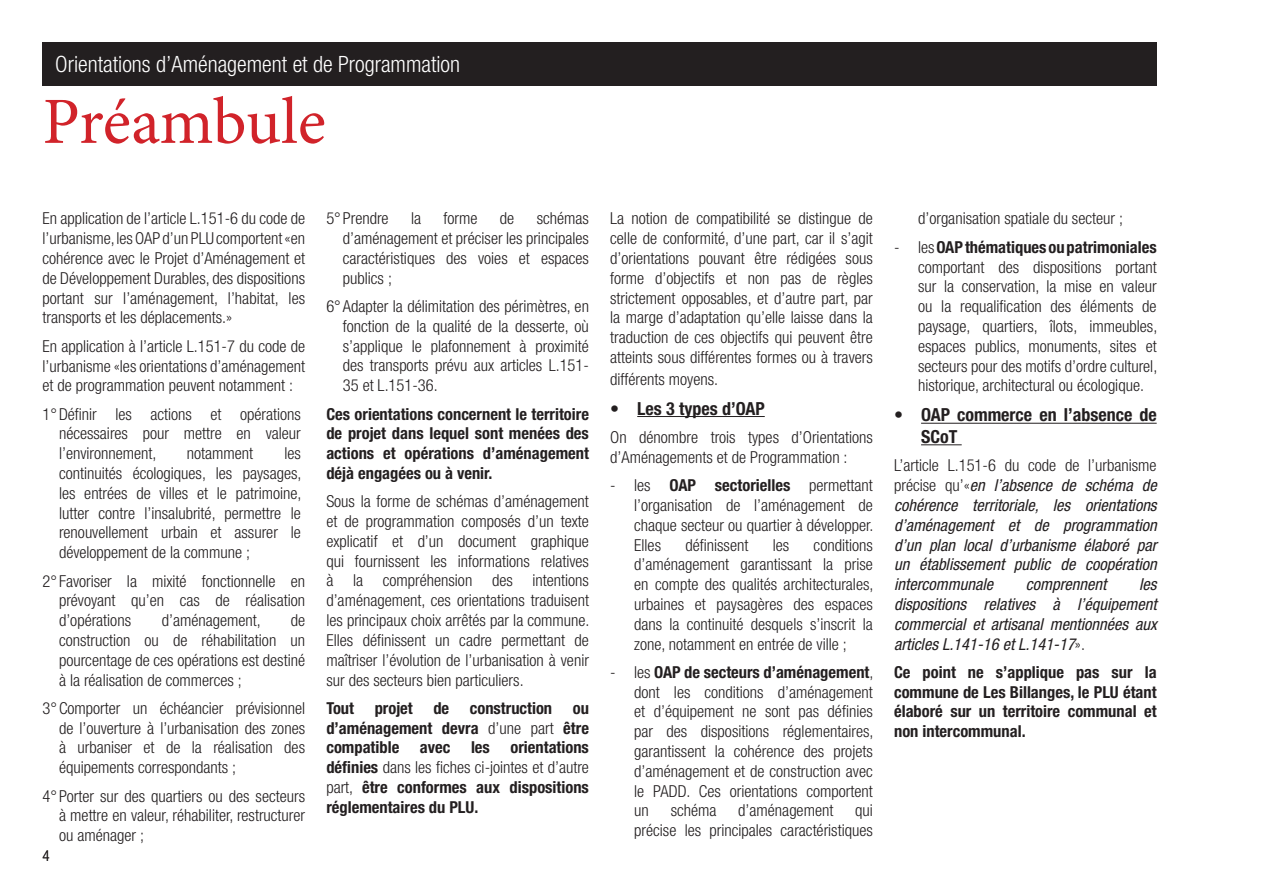
<style>
.page{position:relative;width:1263px;height:893px;background:#fff}
.page>*{position:absolute;margin:0;border:0;box-sizing:border-box;transform-origin:0 0}
.t1{font:66px "Minion Pro";letter-spacing:-.01em;color:#d1232a}
.t2{font:300 condensed 22.5px "Helvetica Neue LT Std";color:#fff}
.t3{font:700 condensed 18px/21.6px "Helvetica Neue LT Std";color:#231f20}
.t4{font:300 condensed 16.5px/19.8px "Helvetica Neue LT Std";color:#231f20;text-align:justify}
.t5{font:700 condensed 16.5px/19.8px "Helvetica Neue LT Std";color:#231f20;text-align:justify}
.t6{font:italic condensed 16.5px/19.8px "Helvetica Neue LT Std";color:#231f20;text-align:justify}
.t7{font:300 condensed 15px "Helvetica Neue LT Std";color:#231f20}
.s1{font-weight:300}
.s2{font-weight:700}
.s3{font-weight:300;font-style:normal}
</style>
<div class="page">
<div style="left:43px;top:43px;width:1114px;height:43px;background:#231f20"></div>
<hr style="left:637px;top:416px;width:128px;height:1px;background:#231f20">
<hr style="left:921px;top:423px;width:236px;height:1px;background:#231f20">
<hr style="left:921px;top:444px;width:41px;height:1px;background:#231f20">
<h2 class="t2" style="left:55px;top:51px;width:406px">Orientations d’Aménagement et de Programmation</h2>
<h1 class="t1" style="left:43px;top:78px;width:285px">Préambule</h1>
<p class="t4" style="left:43px;top:209px;width:264px">En application de l’article L.151-6 du code de l’urbanisme, les OAP d’un PLU comportent «en cohérence avec le Projet d’Aménagement et de Développement Durables, des dispositions portant sur l’aménagement, l’habitat, les transports et les déplacements.»</p>
<p class="t4" style="left:43px;top:336px;width:264px">En application à l’article L.151-7 du code de l’urbanisme «les orientations d’aménagement et de programmation peuvent notamment :</p>
<p class="t4" style="left:59px;top:404px;width:243px;text-indent:-17px">1°Définir les actions et opérations nécessaires pour mettre en valeur l’environnement,</p>
<p class="t4" style="left:59px;top:443px;width:244px;text-indent:225px">les continuités écologiques, les paysages, les entrées de villes et le patrimoine, lutter contre l’insalubrité, permettre le renouvellement urbain et assurer le développement de la commune ;</p>
<p class="t4" style="left:59px;top:571px;width:248px;text-indent:-16px">2° Favoriser la mixité fonctionnelle en prévoyant qu’en cas de réalisation d’opérations</p>
<p class="t4" style="left:187px;top:443px;width:68px">notamment</p>
<p class="t4" style="left:162px;top:610px;width:100px">d’aménagement,</p>
<p class="t4" style="left:59px;top:610px;width:248px;text-indent:232px">de construction ou de réhabilitation un pourcentage de ces opérations est destiné à la réalisation de commerces ;</p>
<p class="t4" style="left:59px;top:698px;width:248px;text-indent:-17px">3°Comporter un échéancier prévisionnel de l’ouverture à l’urbanisation des zones à urbaniser et de la réalisation des équipements correspondants ;</p>
<p class="t4" style="left:59px;top:786px;width:248px;text-indent:-17px">4° Porter sur des quartiers ou des secteurs à mettre en valeur, réhabiliter, restructurer ou aménager ;</p>
<p class="t7" style="left:43px;top:847px;width:9px">4</p>
<p class="t4" style="left:343px;top:208px;width:248px;text-indent:194px">schémas d’aménagement et préciser les principales caractéristiques des voies et espaces publics ;</p>
<p class="t4" style="left:343px;top:296px;width:248px;text-indent:-16px">6°Adapter la délimitation des périmètres, en fonction de la qualité de la desserte, où s’applique le plafonnement à proximité des transports prévu aux articles L.151- 35 et L.151-36.</p>
<p class="t5" style="left:326px;top:404px;width:264px">Ces orientations concernent le territoire de projet dans lequel sont menées des actions et opérations d’aménagement déjà engagées ou à venir.</p>
<p class="t4" style="left:326px;top:491px;width:265px">Sous la forme de schémas d’aménagement et de programmation composés d’un texte explicatif et d’un document graphique qui fournissent les informations relatives à la compréhension des intentions d’aménagement, ces orientations traduisent les principaux choix arrêtés par la commune.<br>Elles définissent un cadre permettant de maîtriser l’évolution de l’urbanisation à venir sur des secteurs bien particuliers.</p>
<p class="t5" style="left:326px;top:698px;width:264px">Tout projet de construction ou d’aménagement devra <span class="s1">d’une part</span> être compatible avec les orientations définies <span class="s1">dans les fiches ci-jointes et d’autre part,</span> être conformes aux dispositions réglementaires du PLU.</p>
<p class="t4" style="left:326px;top:208px;width:64px">5°Prendre</p>
<p class="t4" style="left:411px;top:208px;width:12px">la</p>
<p class="t4" style="left:444px;top:208px;width:35px">forme</p>
<p class="t4" style="left:500px;top:208px;width:16px">de</p>
<p class="t4" style="left:610px;top:209px;width:264px">La notion de compatibilité se distingue de celle de conformité, d’une part, car il s’agit d’orientations pouvant être rédigées sous forme d’objectifs et non pas de règles strictement opposables, et d’autre part, par la marge d’adaptation qu’elle laisse dans la traduction de ces objectifs qui peuvent être atteints sous différentes formes ou à travers</p>
<p class="t4" style="left:610px;top:369px;width:109px">différents moyens.</p>
<p class="t3" style="left:610px;top:397px;width:156px">• Les 3 types d’OAP</p>
<p class="t4" style="left:610px;top:427px;width:264px">On dénombre trois types d’Orientations d’Aménagements et de Programmation :</p>
<p class="t4" style="left:634px;top:475px;width:241px;text-indent:-24px">- les <span class="s2">OA P sectorielles</span> permettant l’organisation de l’aménagement de chaque secteur ou quartier à développer.<br>Elles</p>
<p class="t4" style="left:685px;top:535px;width:64px">définissent</p>
<p class="t4" style="left:773px;top:535px;width:18px">les</p>
<p class="t4" style="left:634px;top:535px;width:241px;text-indent:179px">conditions d’aménagement garantissant la prise en compte des qualités architecturales, urbaines et paysagères des espaces dans la continuité desquels s’inscrit la zone, notamment en entrée de ville ;</p>
<p class="t4" style="left:634px;top:662px;width:241px;text-indent:-24px">- les <span class="s2">OA P de secteurs d’aménagement</span>, dont les conditions d’aménagement et d’équipement ne sont pas définies par des dispositions réglementaires, garantissent la cohérence des projets d’aménagement et de construction avec le PADD. Ces orientations comportent un</p>
<p class="t4" style="left:671px;top:801px;width:47px">schéma</p>
<p class="t4" style="left:738px;top:801px;width:97px">d’aménagement</p>
<p class="t4" style="left:634px;top:801px;width:240px;text-align:right">qui<br>précise les principales caractéristiques</p>
<p class="t4" style="left:918px;top:209px;width:206px">d’organisation spatiale du secteur ;</p>
<p class="t4" style="left:918px;top:237px;width:241px;text-indent:-24px">- les <span class="s2">OA P thématiques ou patrimoniales </span>comportant des dispositions portant sur la conservation, la mise en valeur ou la requalification des éléments de paysage, quartiers, îlots, immeubles, espaces publics, monuments, sites et secteurs pour des motifs d’ordre culturel, historique, architectural ou écologique.</p>
<p class="t3" style="left:921px;top:404px;width:237px;text-indent:-27px">• OA P commerce en l’absence de<br>SCoT</p>
<p class="t6" style="left:894px;top:456px;width:264px"><span class="s3">L’article L.151-6 du code de l’urbanisme précise qu’«</span>en l’absence de schéma de cohérence territoriale, les orientations d’aménagement et de programmation d’un plan local d’urbanisme élaboré par un établissement public de coopération intercommunale</p>
<p class="t6" style="left:894px;top:575px;width:264px;text-indent:245px">les dispositions relatives à l’équipement commercial et artisanal mentionnées aux articles L.141-16 et L.141-17<span class="s3">».</span></p>
<p class="t5" style="left:894px;top:662px;width:264px">Ce point ne s’applique pas sur la commune de Les Billanges, le PLU étant élaboré sur un territoire communal et non intercommunal.</p>
<p class="t6" style="left:1026px;top:575px;width:82px">comprennent</p>
</div>
